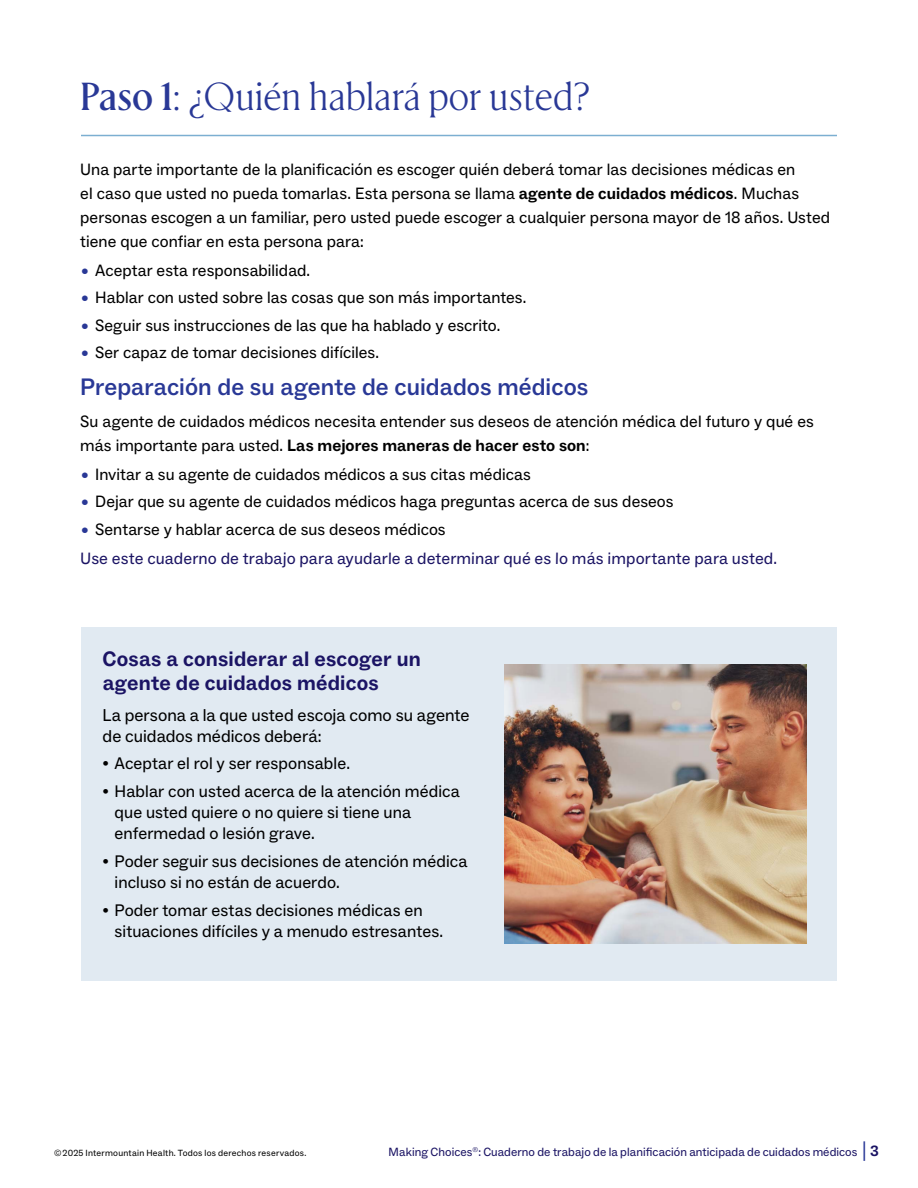
<style>
.page{position:relative;width:918px;height:1188px;background:#fff}
.page>*{position:absolute;margin:0;border:0;box-sizing:border-box;transform-origin:0 0}
.head_1{font:39px "Rector";letter-spacing:.005em;color:#293896}
.head_2{font:500 24px "ABC Social";letter-spacing:.005em;color:#293896}
.head_3{font:700 21px/24px "ABC Social";letter-spacing:.01em;color:#1b1464}
.t1{font:19.5px "ABC Social";color:#293896}
.Main_table{font:17.25px/21px "ABC Social";color:#000}
.t2{font:16.8px/21px "ABC Social";letter-spacing:.005em;color:#000}
.Main{font:16.5px/24px "ABC Social";letter-spacing:.005em;color:#000}
.Opening_paragraph{font:16.5px "ABC Social";color:#1b1464}
.t3{font:12px "ABC Social";letter-spacing:.005em;color:#1b1464}
.t4{font:9px "ABC Social";letter-spacing:.025em;color:#000}
.s1{font-weight:500}
.s2{font-weight:700}
.s3{font-size:13.5px;color:#293896}
.s4{font-family:"Adobe Garamond Pro"}
.s5{font-weight:700;font-size:15px;color:#1b1464}
</style>
<div class="page">
<div style="left:81px;top:627px;width:756px;height:354px;background:#e1eaf2"></div>
<img style="left:505px;top:665px;width:301px;height:278px">
<hr style="left:81px;top:135px;width:756px;height:1px;background:#7cafd1">
<p class="head_1" style="left:80px;top:70px;width:510px"><span class="s1">Paso 1</span>: ¿Quién hablará por usted?</p>
<p class="Main" style="left:80px;top:158px;width:751px">Una parte importante de la planificación es escoger quién deberá tomar las decisiones médicas en<br>el caso que usted no pueda tomarlas. Esta persona se llama <span class="s2">agente de cuidados médicos</span>. Muchas personas escogen a un familiar, pero usted puede escoger a cualquier persona mayor de 18 años. Usted tiene que confiar en esta persona para:</p>
<p class="Main" style="left:81px;top:258px;width:231px"><span class="s3">•</span> Aceptar esta responsabilidad.</p>
<p class="Main" style="left:81px;top:286px;width:447px"><span class="s3">•</span> Hablar con usted sobre las cosas que son más importantes.</p>
<p class="Main" style="left:81px;top:313px;width:421px"><span class="s3">•</span> Seguir sus instrucciones de las que ha hablado y escrito.</p>
<p class="Main" style="left:81px;top:341px;width:300px"><span class="s3">•</span> Ser capaz de tomar decisiones difíciles.</p>
<p class="head_2" style="left:80px;top:372px;width:510px">Preparación de su agente de cuidados médicos</p>
<p class="Main" style="left:80px;top:409px;width:735px">Su agente de cuidados médicos necesita entender sus deseos de atención médica del futuro y qué es más importante para usted. <span class="s2">Las mejores maneras de hacer esto son</span>:</p>
<p class="Main" style="left:81px;top:462px;width:451px"><span class="s3">•</span> Invitar a su agente de cuidados médicos a sus citas médicas</p>
<p class="Main" style="left:81px;top:490px;width:594px"><span class="s3">•</span> Dejar que su agente de cuidados médicos haga preguntas acerca de sus deseos</p>
<p class="Main" style="left:81px;top:517px;width:366px"><span class="s3">•</span> Sentarse y hablar acerca de sus deseos médicos</p>
<p class="Opening_paragraph" style="left:80px;top:548px;width:699px">Use este cuaderno de trabajo para ayudarle a determinar qué es lo más importante para usted.</p>
<p class="head_3" style="left:103px;top:647px;width:320px">Cosas a considerar al escoger un agente de cuidados médicos</p>
<p class="Main_table" style="left:103px;top:705px;width:369px">La persona a la que usted escoja como su agente de cuidados médicos deberá:</p>
<p class="t2" style="left:103px;top:753px;width:249px"><span class="s4">•</span> Aceptar el rol y ser responsable.</p>
<p class="t2" style="left:115px;top:781px;width:347px;text-indent:-12px"><span class="s4">•</span> Hablar con usted acerca de la atención médica que usted quiere o no quiere si tiene una enfermedad o lesión grave.</p>
<p class="t2" style="left:115px;top:851px;width:354px;text-indent:-12px"><span class="s4">•</span> Poder seguir sus decisiones de atención médica incluso si no están de acuerdo.</p>
<p class="t2" style="left:115px;top:900px;width:330px;text-indent:-12px"><span class="s4">•</span> Poder tomar estas decisiones médicas en situaciones difíciles y a menudo estresantes.</p>
<p class="t4" style="left:54px;top:1147px;width:254px">© 2025 Intermountain Health. Todos los derechos reservados.</p>
<p class="t3" style="left:389px;top:1144px;width:470px">Making Choices<sup>®</sup>: Cuaderno de trabajo de la planificación anticipada de cuidados médicos</p>
<p class="t1" style="left:862px;top:1138px;width:18px">|<span class="s5">3</span></p>
</div>
